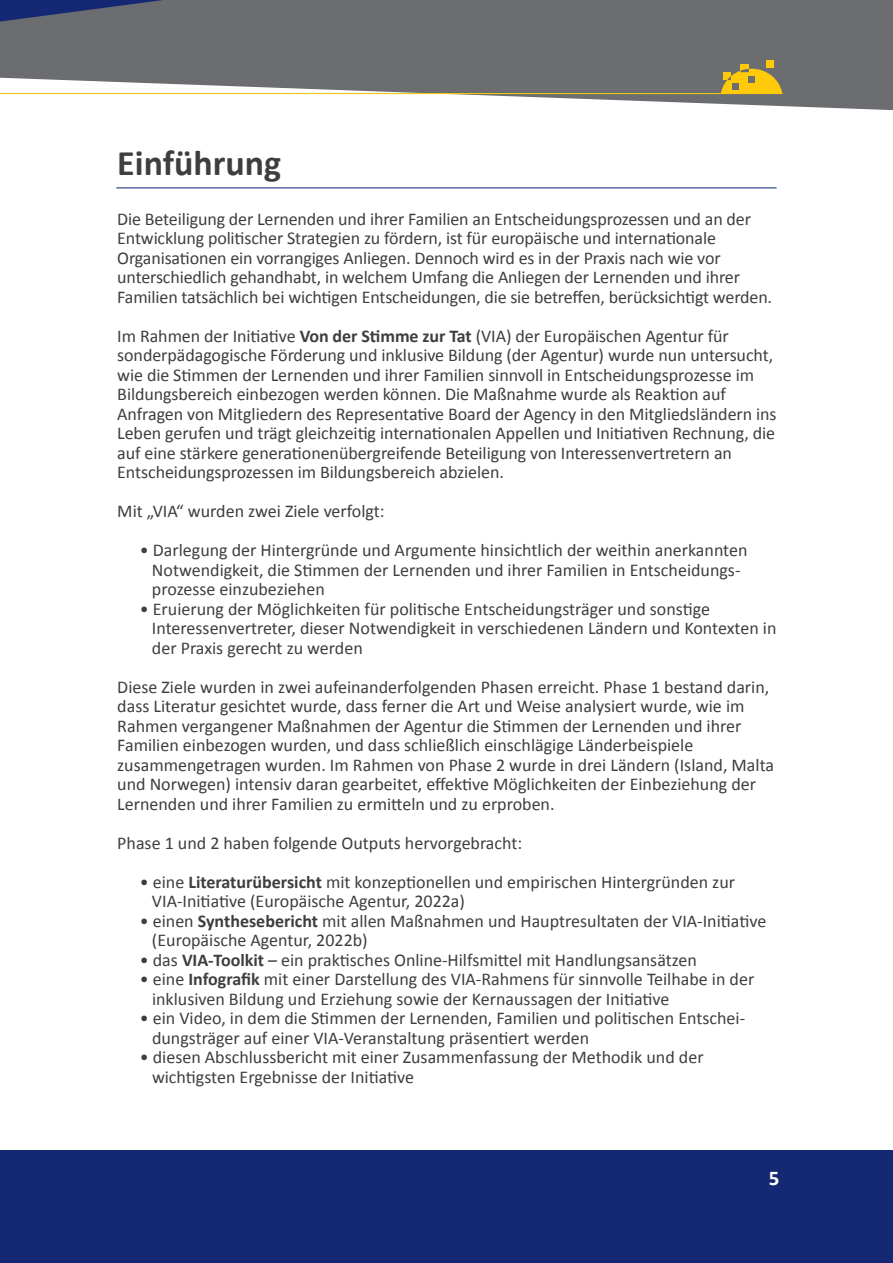
<style>
.page{position:relative;width:893px;height:1263px;background:#fff}
.page>*{position:absolute;margin:0;border:0;box-sizing:border-box;transform-origin:0 0}
.t1{font:700 36px "Calibri";color:#3e3e3f}
.t2{font:700 21px "Calibri";color:#fff}
.t3{font:18px/19.5px "Calibri";color:#3e3e3f}
.s1{font-weight:700}
</style>
<div class="page">
<hr style="left:116px;top:187px;width:661px;height:1px;background:#152874">
<svg style="left:0;top:0;width:893px;height:110px;background:#828385"></svg>
<svg style="left:0;top:0;width:164px;height:22px;background:#414b71"></svg>
<hr style="left:0;top:93px;width:782px;height:1px;background:#feca0a">
<div style="left:767px;top:61px;width:7px;height:7px;background:#feca0a"></div>
<div style="left:740px;top:64px;width:9px;height:8px;background:#feca0a"></div>
<svg style="left:721px;top:69px;width:61px;height:24px"></svg>
<div style="left:0;top:1151px;width:893px;height:112px;background:#152874"></div>
<h1 class="t1" style="left:117px;top:141px;width:166px">Einführung</h1>
<p class="t3" style="left:117px;top:208px;width:656px">Die Beteiligung der Lernenden und ihrer Familien an Entscheidungsprozessen und an der Entwicklung politischer Strategien zu fördern, ist für europäische und internationale Organisationen ein vorrangiges Anliegen. Dennoch wird es in der Praxis nach wie vor unterschiedlich gehandhabt, in welchem Umfang die Anliegen der Lernenden und ihrer Familien tatsächlich bei wichtigen Entscheidungen, die sie betreffen, berücksichtigt werden.</p>
<p class="t3" style="left:117px;top:325px;width:661px">Im Rahmen der Initiative <span class="s1">Von der Stimme zur Tat</span> (VIA) der Europäischen Agentur für sonderpädagogische Förderung und inklusive Bildung (der Agentur) wurde nun untersucht, wie die Stimmen der Lernenden und ihrer Familien sinnvoll in Entscheidungsprozesse im Bildungsbereich einbezogen werden können. Die Maßnahme wurde als Reaktion auf Anfragen von Mitgliedern des Representative Board der Agency in den Mitgliedsländern ins Leben gerufen und trägt gleichzeitig internationalen Appellen und Initiativen Rechnung, die auf eine stärkere generationenübergreifende Beteiligung von Interessenvertretern an Entscheidungsprozessen im Bildungsbereich abzielen.</p>
<p class="t3" style="left:117px;top:501px;width:269px">Mit „VIA“ wurden zwei Ziele verfolgt:</p>
<p class="t3" style="left:152px;top:540px;width:597px;text-indent:-12px">• Darlegung der Hintergründe und Argumente hinsichtlich der weithin anerkannten<br>Notwendigkeit, die Stimmen der Lernenden und ihrer Familien in Entscheidungs&shy;prozesse einzubeziehen</p>
<p class="t3" style="left:152px;top:598px;width:626px;text-indent:-12px">• Eruierung der Möglichkeiten für politische Entscheidungsträger und sonstige<br>Interessenvertreter, dieser Notwendigkeit in verschiedenen Ländern und Kontexten in der Praxis gerecht zu werden</p>
<p class="t3" style="left:117px;top:676px;width:658px">Diese Ziele wurden in zwei aufeinanderfolgenden Phasen erreicht. Phase 1 bestand darin, dass Literatur gesichtet wurde, dass ferner die Art und Weise analysiert wurde, wie im Rahmen vergangener Maßnahmen der Agentur die Stimmen der Lernenden und ihrer Familien einbezogen wurden, und dass schließlich einschlägige Länderbeispiele zusammengetragen wurden. Im Rahmen von Phase 2 wurde in drei Ländern (Island, Malta und Norwegen) intensiv daran gearbeitet, effektive Möglichkeiten der Einbeziehung der Lernenden und ihrer Familien zu ermitteln und zu erproben.</p>
<p class="t3" style="left:117px;top:832px;width:407px">Phase 1 und 2 haben folgende Outputs hervorgebracht:</p>
<p class="t3" style="left:152px;top:871px;width:585px;text-indent:-12px">• eine <span class="s1">Literaturübersicht</span> mit konzeptionellen und empirischen Hintergründen zur<br>VIA-Initiative (Europäische Agentur, 2022a)</p>
<p class="t3" style="left:152px;top:910px;width:616px;text-indent:-12px">• einen <span class="s1">Synthesebericht</span> mit allen Maßnahmen und Hauptresultaten der VIA-Initiative (Europäische Agentur, 2022b)</p>
<p class="t3" style="left:140px;top:949px;width:559px">• das <span class="s1">VIA-Toolkit</span> – ein praktisches Online-Hilfsmittel mit Handlungsansätzen</p>
<p class="t3" style="left:152px;top:968px;width:604px;text-indent:-12px">• eine <span class="s1">Infografik</span> mit einer Darstellung des VIA-Rahmens für sinnvolle Teilhabe in der inklusiven Bildung und Erziehung sowie der Kernaussagen der Initiative</p>
<p class="t3" style="left:152px;top:1007px;width:595px;text-indent:-12px">• ein Video, in dem die Stimmen der Lernenden, Familien und politischen Entschei&shy;dungsträger auf einer VIA-Veranstaltung präsentiert werden</p>
<p class="t3" style="left:152px;top:1046px;width:553px;text-indent:-12px">• diesen Abschlussbericht mit einer Zusammenfassung der Methodik und der wichtigsten Ergebnisse der Initiative</p>
<p class="t2" style="left:769px;top:1165px;width:12px">5</p>
</div>
